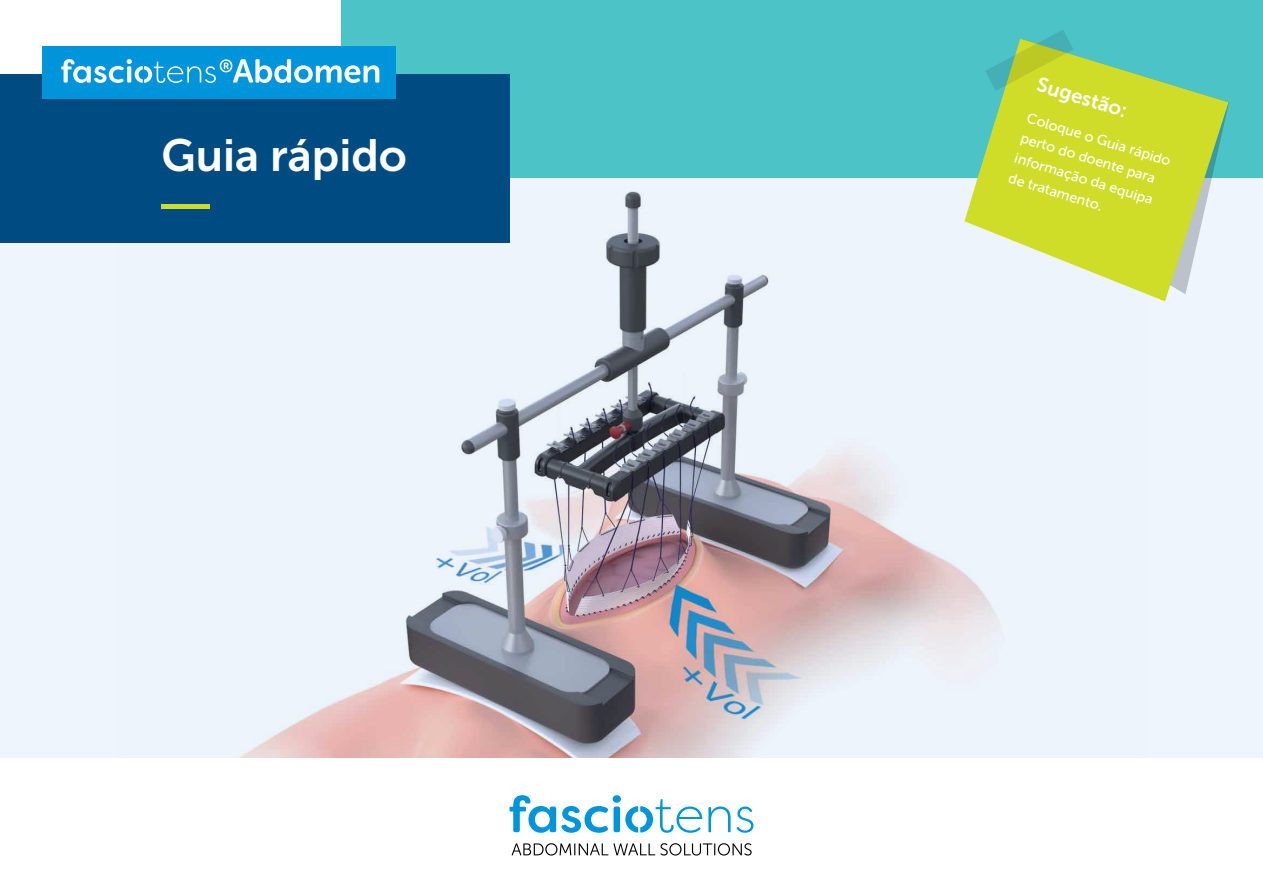
<style>
.page{position:relative;width:1263px;height:893px;background:#fff}
.page>*{position:absolute;margin:0;border:0;box-sizing:border-box;transform-origin:0 0}
.t1{font:45px "Museo Sans 700";color:#fff}
.t2{font:20.25px "Museo Sans 700";color:#fff}
.t3{font:14.25px/21px "Museo Sans 500";color:#fff}
</style>
<div class="page">
<div style="left:0;top:176px;width:1263px;height:582px;background:#eef5fc"></div>
<img style="left:116px;top:187px;width:882px;height:571px">
<div style="left:341px;top:0;width:922px;height:178px;background:#4cc3c7"></div>
<svg style="left:708px;top:806px;width:45px;height:27px"></svg>
<svg style="left:509px;top:795px;width:193px;height:38px"></svg>
<svg style="left:512px;top:843px;width:240px;height:12px"></svg>
<div style="left:0;top:74px;width:509px;height:168px;background:#004b82"></div>
<div style="left:162px;top:204px;width:48px;height:5px;background:#d0dd28"></div>
<div style="left:43px;top:46px;width:353px;height:53px;background:#0095da"></div>
<svg style="left:61px;top:59px;width:318px;height:24px"></svg>
<svg style="left:964px;top:54px;width:264px;height:247px;fill:#d0dd28"></svg>
<svg style="left:985px;top:30px;width:88px;height:61px"></svg>
<h1 class="t1" style="left:162px;top:131px;width:247px">Guia rápido</h1>
<h2 class="t2" style="left:1041px;top:73px;width:95px;rotate:17deg">Sugestão:</h2>
<p class="t3" style="left:1030px;top:107px;width:151px;rotate:17deg">Coloque o Guia rápido perto do doente para informação da equipa de tratamento.</p>
</div>
